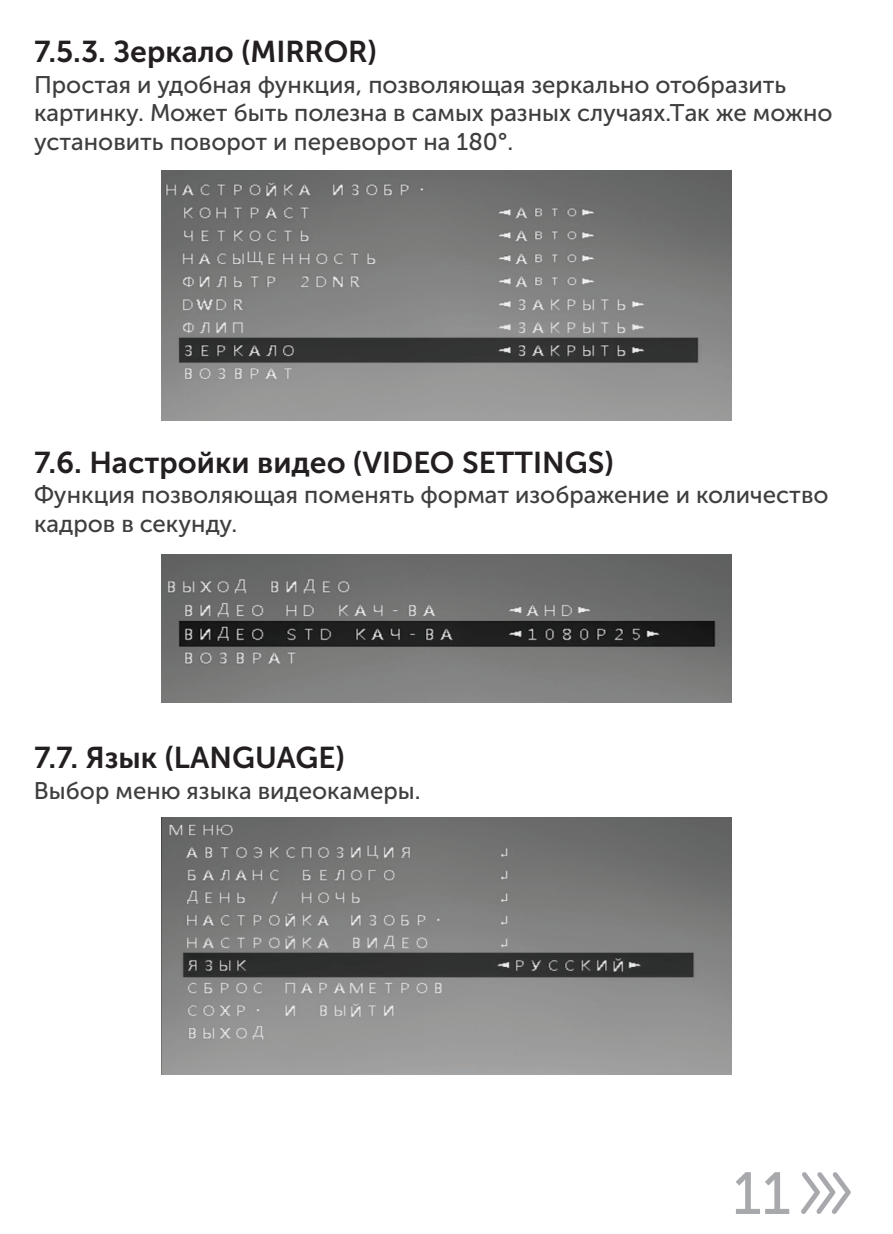
<style>
.page{position:relative;width:893px;height:1234px;background:#fff}
.page>*{position:absolute;margin:0;border:0;box-sizing:border-box;transform-origin:0 0}
.t1{font:59.1px "Museo Sans Cyrl 500";color:#a8a9ad}
.t2{font:30px "Museo Sans Cyrl 700";color:#231f20}
.t3{font:24px/28.8px "Museo Sans Cyrl 500";color:#3e3e3f}
</style>
<div class="page">
<svg style="left:801px;top:1172px;width:50px;height:41px"></svg>
<img style="left:162px;top:170px;width:569px;height:250px">
<img style="left:162px;top:554px;width:569px;height:148px">
<img style="left:162px;top:817px;width:569px;height:257px">
<p class="t2" style="left:34px;top:40px;width:344px">7.5.3. Зеркало (MIRROR)</p>
<p class="t3" style="left:34px;top:72px;width:800px">Простая и удобная функция, позволяющая зеркально отобразить картинку. Может быть полезна в самых разных случаях.Так же можно установить поворот и переворот на 180°.</p>
<p class="t2" style="left:34px;top:450px;width:581px">7.6. Настройки видео (VIDEO SETTINGS)</p>
<p class="t3" style="left:34px;top:483px;width:796px">Функция позволяющая поменять формат изображение и количество кадров в секунду.</p>
<p class="t2" style="left:34px;top:745px;width:312px">7.7. Язык (LANGUAGE)</p>
<p class="t3" style="left:34px;top:778px;width:388px">Выбор меню языка видеокамеры.</p>
<h1 class="t1" style="left:732px;top:1169px;width:60px">11</h1>
</div>
